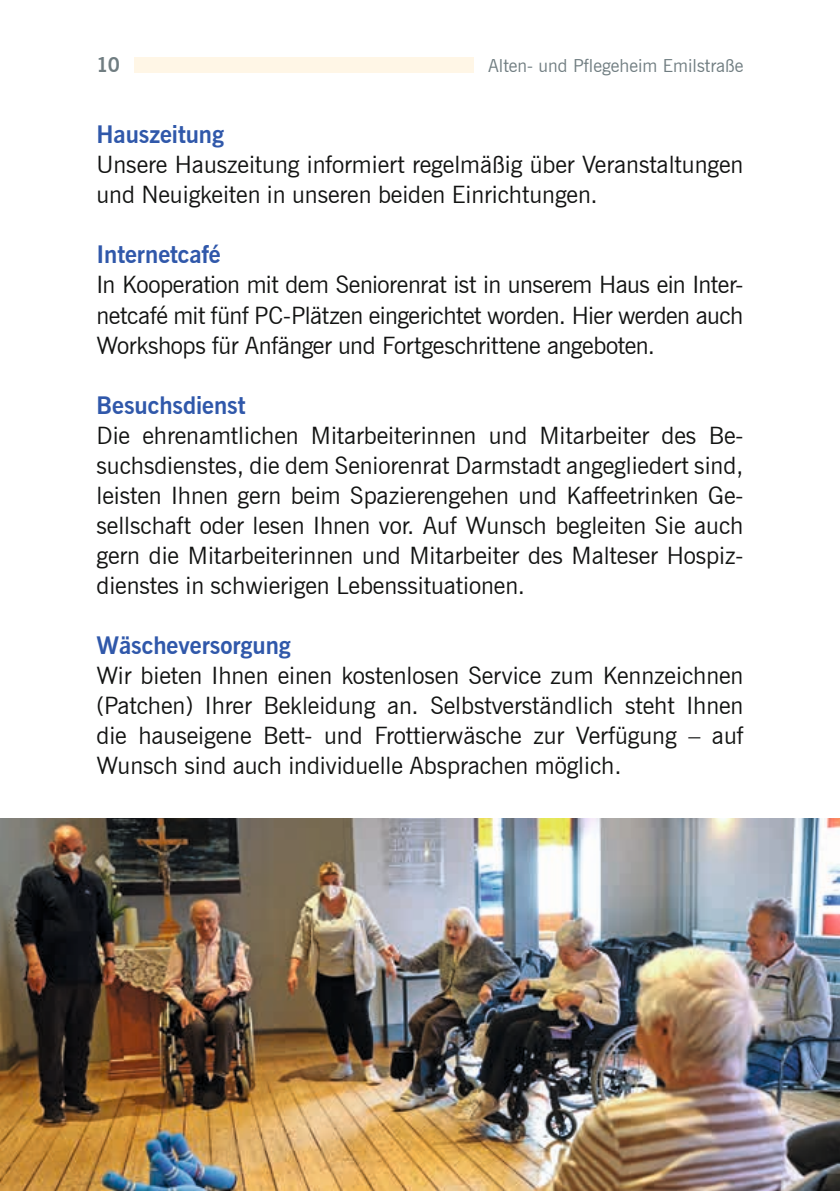
<style>
.page{position:relative;width:840px;height:1191px;background:#fff}
.page>*{position:absolute;margin:0;border:0;box-sizing:border-box;transform-origin:0 0}
.t1{font:24px/30px "News Gothic BT";letter-spacing:-.005em;color:#131413;text-align:justify}
.t2{font:700 24px "News Gothic BT";letter-spacing:-.005em;color:#3058aa}
.t3{font:700 20px "News Gothic BT";color:#707d81}
.t4{font:18px "News Gothic BT";color:#707d81}
</style>
<div class="page">
<div style="left:122px;top:57px;width:351px;height:15px;background:#fff6e6"></div>
<div style="left:120px;top:57px;width:14px;height:18px;background:#fff"></div>
<img style="left:0;top:818px;width:839px;height:373px">
<p class="t3" style="left:96px;top:53px;width:25px">10</p>
<p class="t4" style="left:488px;top:55px;width:257px">Alten- und Pflegeheim Emilstraße</p>
<p class="t2" style="left:96px;top:120px;width:129px">Hauszeitung</p>
<p class="t1" style="left:96px;top:150px;width:648px">Unsere Hauszeitung informiert regelmäßig über Veranstaltungen und Neuigkeiten in unseren beiden Einrichtungen.</p>
<p class="t2" style="left:96px;top:240px;width:126px">Internetcafé</p>
<p class="t1" style="left:96px;top:270px;width:648px">In Kooperation mit dem Seniorenrat ist in unserem Haus ein Inter&shy;netcafé mit fünf PC-Plätzen eingerichtet worden. Hier werden auch Workshops für Anfänger und Fortgeschrittene angeboten.</p>
<p class="t2" style="left:96px;top:390px;width:150px">Besuchsdienst</p>
<p class="t1" style="left:96px;top:420px;width:648px">Die ehrenamtlichen Mitarbeiterinnen und Mitarbeiter des Be&shy;suchsdienstes, die dem Seniorenrat Darmstadt angegliedert sind, leisten Ihnen gern beim Spazierengehen und Kaffeetrinken Ge&shy;sellschaft oder lesen Ihnen vor. Auf Wunsch begleiten Sie auch gern die Mitarbeiterinnen und Mitarbeiter des Malteser Hospiz&shy;dienstes in schwierigen Lebenssituationen.</p>
<p class="t2" style="left:96px;top:630px;width:196px">Wäscheversorgung</p>
<p class="t1" style="left:96px;top:660px;width:648px">Wir bieten Ihnen einen kostenlosen Service zum Kennzeichnen (Patchen) Ihrer Bekleidung an. Selbstverständlich steht Ihnen die hauseigene Bett- und Frottierwäsche zur Verfügung – auf Wunsch sind auch individuelle Absprachen möglich.</p>
</div>
